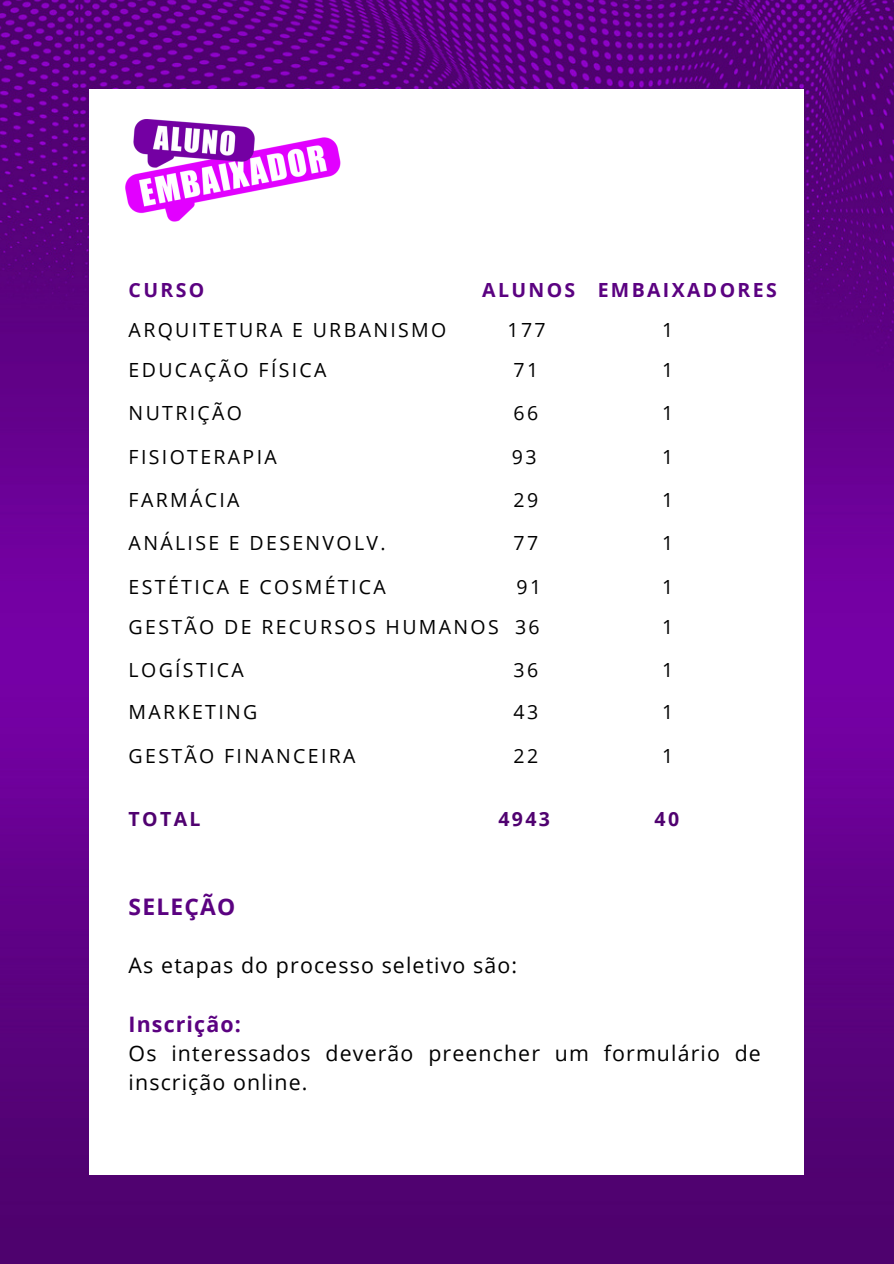
<style>
.page{position:relative;width:894px;height:1264px;background:#fff}
.page>*{position:absolute;margin:0;border:0;box-sizing:border-box;transform-origin:0 0}
.t1{font:700 22.8px "Open Sans";letter-spacing:.05em;color:#5b0281}
.t2{font:21.3px/29.2px "Open Sans";letter-spacing:.05em;color:#000}
.t3{font:19.5px "Open Sans";letter-spacing:.12em;color:#000}
.t4{font:700 19.5px "Open Sans";letter-spacing:.12em;color:#5b0281}
.t5{font:700 19.5px "Open Sans";letter-spacing:.12em;color:#500270}
.s1{font-weight:700;color:#5b0281}
</style>
<div class="page">
<img style="left:0;top:0;width:893px;height:1263px">
<div style="left:89px;top:89px;width:715px;height:1085px;background:#fff"></div>
<img style="left:126px;top:119px;width:215px;height:103px">
<h3 class="t4" style="left:129px;top:276px;width:77px">CURSO</h3>
<h3 class="t4" style="left:482px;top:276px;width:94px">ALUNOS</h3>
<h4 class="t4" style="left:597px;top:276px;width:180px">EMBAIXADORES</h4>
<p class="t3" style="left:129px;top:316px;width:319px">ARQUITETURA E URBANISMO</p>
<h4 class="t3" style="left:507px;top:316px;width:40px">177</h4>
<p class="t3" style="left:662px;top:316px;width:13px">1</p>
<h4 class="t3" style="left:129px;top:356px;width:199px">EDUCAÇÃO FÍSICA</h4>
<p class="t3" style="left:513px;top:356px;width:26px">71</p>
<h4 class="t3" style="left:662px;top:356px;width:13px">1</h4>
<p class="t3" style="left:129px;top:399px;width:115px">NUTRIÇÃO</p>
<h4 class="t3" style="left:129px;top:442px;width:150px">FISIOTERAPIA</h4>
<p class="t3" style="left:129px;top:486px;width:112px">FARMÁCIA</p>
<h4 class="t3" style="left:129px;top:529px;width:258px">ANÁLISE E DESENVOLV.</h4>
<p class="t3" style="left:129px;top:573px;width:258px">ESTÉTICA E COSMÉTICA</p>
<h4 class="t3" style="left:129px;top:612px;width:371px">GESTÃO DE RECURSOS HUMANOS</h4>
<p class="t3" style="left:129px;top:656px;width:117px">LOGÍSTICA</p>
<h4 class="t3" style="left:129px;top:698px;width:130px">MARKETING</h4>
<p class="t3" style="left:129px;top:741px;width:228px">GESTÃO FINANCEIRA</p>
<h4 class="t3" style="left:513px;top:399px;width:26px">66</h4>
<p class="t3" style="left:662px;top:399px;width:13px">1</p>
<h4 class="t3" style="left:511px;top:442px;width:26px">93</h4>
<p class="t3" style="left:662px;top:442px;width:13px">1</p>
<h4 class="t3" style="left:513px;top:486px;width:26px">29</h4>
<p class="t3" style="left:662px;top:486px;width:13px">1</p>
<h3 class="t3" style="left:513px;top:529px;width:26px">77</h3>
<h5 class="t3" style="left:516px;top:573px;width:26px">91</h5>
<h3 class="t3" style="left:515px;top:612px;width:26px">36</h3>
<p class="t3" style="left:513px;top:656px;width:26px">36</p>
<p class="t3" style="left:513px;top:698px;width:26px">43</p>
<p class="t3" style="left:513px;top:741px;width:26px">22</p>
<p class="t3" style="left:662px;top:529px;width:13px">1</p>
<p class="t3" style="left:662px;top:573px;width:13px">1</p>
<p class="t3" style="left:662px;top:612px;width:13px">1</p>
<p class="t3" style="left:662px;top:656px;width:13px">1</p>
<p class="t3" style="left:662px;top:698px;width:13px">1</p>
<p class="t3" style="left:662px;top:741px;width:13px">1</p>
<p class="t5" style="left:129px;top:804px;width:73px">TOTAL</p>
<p class="t5" style="left:498px;top:804px;width:53px">4943</p>
<p class="t5" style="left:654px;top:804px;width:26px">40</p>
<h1 class="t1" style="left:129px;top:890px;width:108px">SELEÇÃO</h1>
<h2 class="t2" style="left:129px;top:950px;width:390px">As etapas do processo seletivo são:</h2>
<h2 class="t2" style="left:129px;top:1008px;width:633px"><span class="s1">Inscrição:<br></span>Os interessados deverão preencher um formulário de inscrição online.</h2>
</div>
